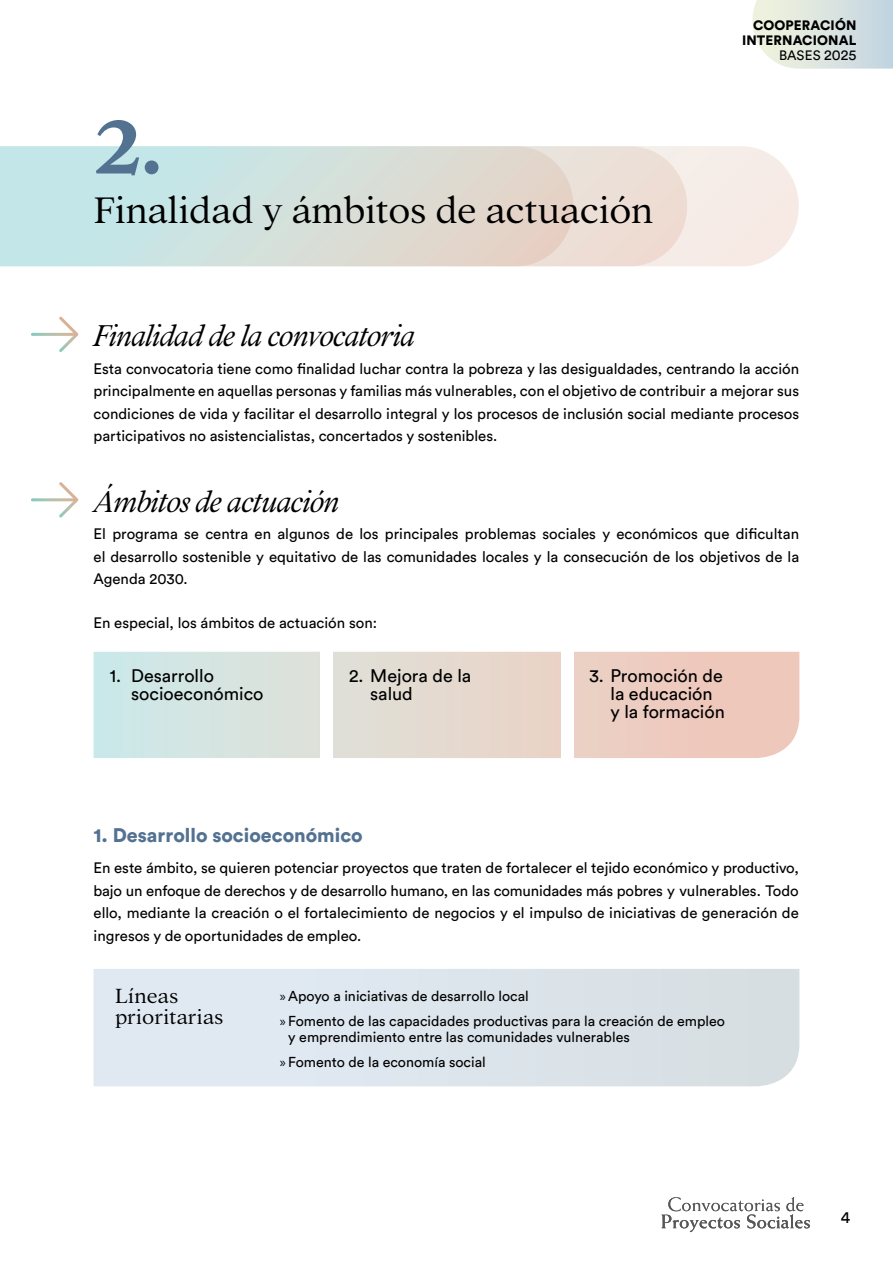
<style>
.page{position:relative;width:893px;height:1263px;background:#fff}
.page>*{position:absolute;margin:0;border:0;box-sizing:border-box;transform-origin:0 0}
.t1{font:700 84px "Addington CF";color:#537292}
.t2{font:300 40.5px "Addington CF";letter-spacing:-.01em;color:#000}
.t3{font:italic 300 33px "Addington CF";letter-spacing:-.02em;color:#000}
.t4{font:300 22.5px/21px "Addington CF";letter-spacing:.01em;color:#000}
.t5{font:900 19.5px "Circular Std";color:#537292}
.t6{font:18px/18px "Circular Std";color:#000}
.t7{font:16.5px "Circular Std";color:#000}
.t8{font:15px/22.5px "Circular Std";color:#000;text-align:justify}
.t9{font:14.25px/25px "Circular Std";color:#000}
.t10{font:900 13.5px/15px "Circular Std";letter-spacing:.01em;color:#000;text-align:right}
.s1{font-weight:400}
.s2{font-weight:400;font-size:14.55px}
.s3{font-family:"Myriad Pro"}
</style>
<div class="page">
<svg style="left:752px;top:0;width:141px;height:69px;background:#dce5e1"></svg>
<svg style="left:662px;top:1197px;width:148px;height:35px"></svg>
<svg style="left:687px;top:146px;width:112px;height:120px;background:#f7ede9"></svg>
<svg style="left:573px;top:146px;width:114px;height:120px;background:#eddfd6"></svg>
<svg style="left:0;top:146px;width:573px;height:120px;background:#d2dfda"></svg>
<svg style="left:56px;top:316px;width:23px;height:36px"></svg>
<svg style="left:56px;top:482px;width:23px;height:36px"></svg>
<svg style="left:94px;top:652px;width:705px;height:106px;background:#e2d8d0"></svg>
<div style="left:561px;top:648px;width:12px;height:130px;background:#fff"></div>
<div style="left:320px;top:648px;width:13px;height:130px;background:#fff"></div>
<svg style="left:94px;top:969px;width:705px;height:117px;background:#dce4eb"></svg>
<h1 class="t1" style="left:94px;top:97px;width:70px">2.</h1>
<h2 class="t2" style="left:94px;top:187px;width:561px">Finalidad y ámbitos de actuación</h2>
<p class="t10" style="left:742px;top:17px;width:116px">COOPERACIÓN<br>INTERNACIONAL<br><span class="s1">BASES</span> <span class="s2">2025</span></p>
<h3 class="t3" style="left:94px;top:316px;width:323px">Finalidad de la convocatoria</h3>
<p class="t8" style="left:94px;top:357px;width:707px">Esta convocatoria tiene como finalidad luchar contra la pobreza y las desigualdades, centrando la acción principalmente en aquellas personas y familias más vulnerables, con el objetivo de contribuir a mejorar sus condiciones de vida y facilitar el desarrollo integral y los procesos de inclusión social mediante procesos participativos no asistencialistas, concertados y sostenibles.</p>
<h3 class="t3" style="left:94px;top:482px;width:247px">Ámbitos de actuación</h3>
<p class="t8" style="left:94px;top:522px;width:707px">El programa se centra en algunos de los principales problemas sociales y económicos que dificultan el desarrollo sostenible y equitativo de las comunidades locales y la consecución de los objetivos de la Agenda 2030.</p>
<p class="t8" style="left:94px;top:611px;width:285px">En especial, los ámbitos de actuación son:</p>
<p class="t6" style="left:131px;top:667px;width:134px;text-indent:-21px">1. Desarrollo socioeconómico</p>
<p class="t6" style="left:370px;top:667px;width:102px;text-indent:-21px">2. Mejora de la salud</p>
<p class="t6" style="left:610px;top:667px;width:116px;text-indent:-21px">3. Promoción de la educación y la formación</p>
<h3 class="t5" style="left:94px;top:822px;width:271px">1. Desarrollo socioeconómico</h3>
<p class="t8" style="left:94px;top:856px;width:707px">En este ámbito, se quieren potenciar proyectos que traten de fortalecer el tejido económico y productivo, bajo un enfoque de derechos y de desarrollo humano, en las comunidades más pobres y vulnerables. Todo ello, mediante la creación o el fortalecimiento de negocios y el impulso de iniciativas de generación de ingresos y de oportunidades de empleo.</p>
<h3 class="t4" style="left:115px;top:986px;width:110px">Líneas prioritarias</h3>
<p class="t9" style="left:280px;top:983px;width:447px"><span class="s3">»</span> Apoyo a iniciativas de desarrollo local<br><span class="s3">»</span> Fomento de las capacidades productivas para la creación de empleo</p>
<p class="t9" style="left:280px;top:1024px;width:352px;text-indent:9px">y emprendimiento entre las comunidades vulnerables <span class="s3">»</span> Fomento de la economía social</p>
<p class="t7" style="left:841px;top:1207px;width:11px">4</p>
</div>
